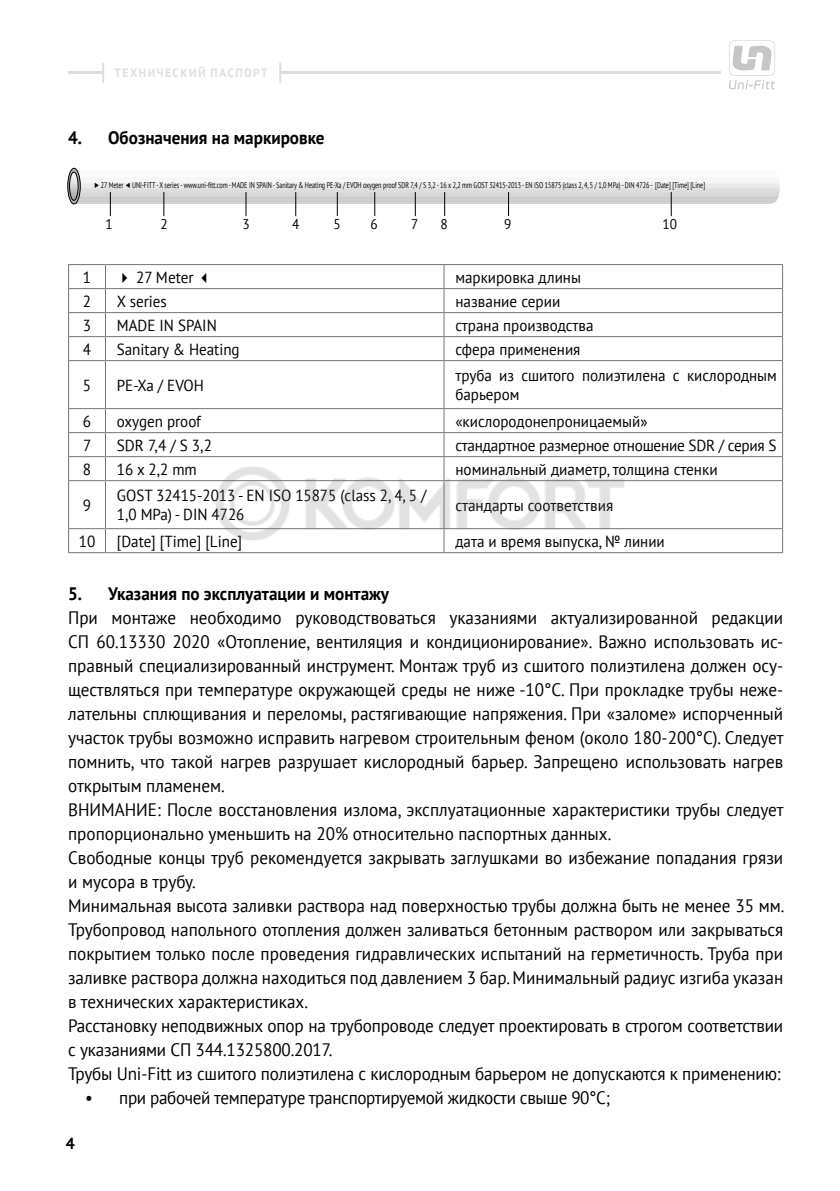
<style>
.page{position:relative;width:840px;height:1191px;background:#fff}
.page>*{position:absolute;margin:0;border:0;box-sizing:border-box;transform-origin:0 0}
.t1{font:18px/24px "PT Sans";color:#000;scale:.95 1}
.t2{font:700 18px "PT Sans";color:#000;scale:.95 1}
.t3{font:18px "PT Sans";letter-spacing:-.02em;color:#000;scale:.95 1}
.t4{font:16px/19.2px "PT Sans";color:#000;scale:.94 1}
.t5{font:16px "PT Sans";color:#000;scale:.95 1}
.t6{font:700 16px "PT Sans";color:#000}
.t7{font:14px "PT Sans";color:#000;scale:.95 1}
.t8{font:700 12px "PT Sans";letter-spacing:.13em;color:#dedfe0;scale:.95 1}
.t9{font:8.4px "PT Sans";letter-spacing:-.01em;color:#000;scale:.73 1}
.s1{font-family:"Times New Roman";font-size:7.6px}
</style>
<div class="page">
<hr style="left:68px;top:71px;width:714px;height:3px;background:#dcddde">
<div style="left:103px;top:63px;width:177px;height:20px;background:#fff"></div>
<hr style="left:102px;top:63px;width:2px;height:20px;background:#dcddde">
<hr style="left:279px;top:63px;width:2px;height:20px;background:#dcddde">
<div style="left:720px;top:34px;width:62px;height:62px;background:#fff"></div>
<svg style="left:729px;top:40px;width:45px;height:49px"></svg>
<div style="left:67px;top:168px;width:13px;height:36px;border:1px solid #000;border-radius:50%"></div>
<svg style="left:69px;top:169px;width:710px;height:47px"></svg>
<hr style="left:68px;top:264px;width:37px;height:1px;background:#737577">
<hr style="left:105px;top:264px;width:339px;height:1px;background:#737577">
<hr style="left:444px;top:264px;width:338px;height:1px;background:#737577">
<hr style="left:68px;top:288px;width:37px;height:1px;background:#737577">
<hr style="left:105px;top:288px;width:339px;height:1px;background:#737577">
<hr style="left:444px;top:288px;width:338px;height:1px;background:#737577">
<hr style="left:68px;top:312px;width:37px;height:1px;background:#737577">
<hr style="left:105px;top:312px;width:339px;height:1px;background:#737577">
<hr style="left:444px;top:312px;width:338px;height:1px;background:#737577">
<hr style="left:68px;top:336px;width:37px;height:1px;background:#737577">
<svg style="left:68px;top:265px;width:1px;height:95px"></svg>
<hr style="left:105px;top:336px;width:339px;height:1px;background:#737577">
<svg style="left:105px;top:265px;width:1px;height:95px"></svg>
<hr style="left:444px;top:336px;width:338px;height:1px;background:#737577">
<svg style="left:443px;top:265px;width:1px;height:95px"></svg>
<hr style="left:68px;top:360px;width:37px;height:1px;background:#737577">
<hr style="left:68px;top:361px;width:1px;height:47px;background:#737577">
<hr style="left:105px;top:360px;width:339px;height:1px;background:#737577">
<hr style="left:105px;top:361px;width:1px;height:47px;background:#737577">
<hr style="left:444px;top:360px;width:338px;height:1px;background:#737577">
<hr style="left:443px;top:361px;width:1px;height:47px;background:#737577">
<hr style="left:781px;top:361px;width:1px;height:47px;background:#737577">
<hr style="left:68px;top:408px;width:37px;height:1px;background:#737577">
<hr style="left:105px;top:408px;width:339px;height:1px;background:#737577">
<hr style="left:444px;top:408px;width:338px;height:1px;background:#737577">
<hr style="left:68px;top:432px;width:37px;height:1px;background:#737577">
<hr style="left:105px;top:432px;width:339px;height:1px;background:#737577">
<hr style="left:444px;top:432px;width:338px;height:1px;background:#737577">
<hr style="left:68px;top:456px;width:37px;height:1px;background:#737577">
<svg style="left:68px;top:409px;width:1px;height:71px"></svg>
<hr style="left:105px;top:456px;width:339px;height:1px;background:#737577">
<svg style="left:105px;top:409px;width:1px;height:71px"></svg>
<hr style="left:444px;top:456px;width:338px;height:1px;background:#737577">
<svg style="left:443px;top:409px;width:1px;height:48px"></svg>
<hr style="left:68px;top:480px;width:37px;height:1px;background:#737577">
<hr style="left:68px;top:481px;width:1px;height:47px;background:#737577">
<hr style="left:105px;top:480px;width:339px;height:1px;background:#737577">
<hr style="left:105px;top:481px;width:1px;height:47px;background:#737577">
<hr style="left:444px;top:480px;width:338px;height:1px;background:#737577">
<hr style="left:781px;top:481px;width:1px;height:47px;background:#737577">
<hr style="left:68px;top:528px;width:37px;height:1px;background:#737577">
<svg style="left:68px;top:529px;width:1px;height:23px"></svg>
<hr style="left:105px;top:528px;width:339px;height:1px;background:#737577">
<svg style="left:105px;top:529px;width:1px;height:23px"></svg>
<hr style="left:444px;top:528px;width:338px;height:1px;background:#737577">
<hr style="left:68px;top:552px;width:37px;height:1px;background:#737577">
<hr style="left:105px;top:552px;width:339px;height:1px;background:#737577">
<hr style="left:444px;top:552px;width:338px;height:1px;background:#737577">
<img style="left:210px;top:457px;width:419px;height:92px">
<p class="t8" style="left:115px;top:65px;width:162px">ТЕХНИЧЕСКИЙ ПАСПОРТ</p>
<p class="t2" style="left:68px;top:126px;width:271px">4. Обозначения на маркировке</p>
<p class="t9" style="left:94px;top:179px;width:838px"><span class="s1">►</span> 27 Meter <span class="s1">◄</span> UNI-FITT - X series - www.uni-fitt.com - MADE IN SPAIN - Sanitary &amp; Heating PE-Xa / EVOH oxygen proof SDR 7,4 / S 3,2 - 16 x 2,2 mm GOST 32415-2013 - EN ISO 15875 (class 2, 4, 5 / 1,0 MPa) - DIN 4726 - [Date] [Time] [Line]</p>
<p class="t7" style="left:106px;top:215px;width:9px">1</p>
<p class="t7" style="left:160px;top:215px;width:9px">2</p>
<p class="t7" style="left:242px;top:215px;width:9px">3</p>
<p class="t7" style="left:292px;top:215px;width:9px">4</p>
<p class="t7" style="left:333px;top:215px;width:9px">5</p>
<p class="t7" style="left:370px;top:215px;width:9px">6</p>
<p class="t7" style="left:411px;top:215px;width:9px">7</p>
<p class="t7" style="left:440px;top:215px;width:9px">8</p>
<p class="t7" style="left:504px;top:215px;width:9px">9</p>
<p class="t7" style="left:662px;top:215px;width:17px">10</p>
<p class="t5" style="left:83px;top:267px;width:10px">1</p>
<p class="t5" style="left:117px;top:267px;width:102px">✔ 27 Meter ✓</p>
<p class="t4" style="left:455px;top:267px;width:135px">маркировка длины</p>
<p class="t5" style="left:83px;top:291px;width:10px">2</p>
<p class="t4" style="left:117px;top:291px;width:55px">X series</p>
<p class="t5" style="left:455px;top:291px;width:112px">название серии</p>
<p class="t5" style="left:83px;top:315px;width:10px">3</p>
<p class="t4" style="left:117px;top:315px;width:108px">MADE IN SPAIN</p>
<p class="t4" style="left:455px;top:315px;width:148px">страна производства</p>
<p class="t5" style="left:83px;top:339px;width:10px">4</p>
<p class="t4" style="left:117px;top:339px;width:132px">Sanitary &amp; Heating</p>
<p class="t4" style="left:455px;top:339px;width:134px">сфера применения</p>
<p class="t5" style="left:83px;top:375px;width:10px">5</p>
<p class="t4" style="left:117px;top:375px;width:94px">PE-Xa / EVOH</p>
<p class="t4" style="left:455px;top:365px;width:343px">труба из сшитого полиэтилена с кислородным барьером</p>
<p class="t5" style="left:83px;top:411px;width:10px">6</p>
<p class="t4" style="left:117px;top:411px;width:91px">oxygen proof</p>
<p class="t4" style="left:455px;top:411px;width:206px">«кислородонепроницаемый»</p>
<p class="t5" style="left:83px;top:435px;width:10px">7</p>
<p class="t5" style="left:117px;top:435px;width:102px">SDR 7,4 / S 3,2</p>
<p class="t5" style="left:455px;top:435px;width:339px">стандартное размерное отношение SDR / серия S</p>
<p class="t5" style="left:83px;top:459px;width:10px">8</p>
<p class="t4" style="left:117px;top:459px;width:87px">16 x 2,2 mm</p>
<p class="t5" style="left:455px;top:459px;width:277px">номинальный диаметр, толщина стенки</p>
<p class="t5" style="left:83px;top:495px;width:10px">9</p>
<p class="t4" style="left:117px;top:485px;width:330px">GOST 32415-2013 - EN ISO 15875 (class 2, 4, 5 /<br>1,0 MPa) - DIN 4726</p>
<p class="t5" style="left:455px;top:495px;width:168px">стандарты соответствия</p>
<p class="t5" style="left:79px;top:531px;width:19px">10</p>
<p class="t4" style="left:117px;top:531px;width:135px">[Date] [Time] [Line]</p>
<p class="t4" style="left:455px;top:531px;width:224px">дата и время выпуска, № линии</p>
<p class="t2" style="left:68px;top:582px;width:339px">5. Указания по эксплуатации и монтажу</p>
<p class="t1" style="left:68px;top:605px;width:755px">При монтаже необходимо руководствоваться указаниями актуализированной редакции СП 60.13330 2020 «Отопление, вентиляция и кондиционирование». Важно использовать ис&shy;правный специализированный инструмент. Монтаж труб из сшитого полиэтилена должен осу&shy;ществляться при температуре окружающей среды не ниже -10°С. При прокладке трубы неже&shy;лательны сплющивания и переломы, растягивающие напряжения. При «заломе» испорченный участок трубы возможно исправить нагревом строительным феном (около 180-200°С). Следует помнить, что такой нагрев разрушает кислородный барьер. Запрещено использовать нагрев открытым пламенем.<br>ВНИМАНИЕ: После восстановления излома, эксплуатационные характеристики трубы следует пропорционально уменьшить на 20% относительно паспортных данных.<br>Свободные концы труб рекомендуется закрывать заглушками во избежание попадания грязи и мусора в трубу.<br>Минимальная высота заливки раствора над поверхностью трубы должна быть не менее 35 мм.<br>Трубопровод напольного отопления должен заливаться бетонным раствором или закрываться покрытием только после проведения гидравлических испытаний на герметичность. Труба при заливке раствора должна находиться под давлением 3 бар. Минимальный радиус изгиба указан в технических характеристиках.<br>Расстановку неподвижных опор на трубопроводе следует проектировать в строгом соответствии с указаниями СП 344.1325800.2017.<br>Трубы Uni-Fitt из сшитого полиэтилена с кислородным барьером не допускаются к применению:</p>
<p class="t3" style="left:85px;top:1086px;width:553px">• при рабочей температуре транспортируемой жидкости свыше 90°С;</p>
<p class="t6" style="left:66px;top:1133px;width:11px">4</p>
</div>
